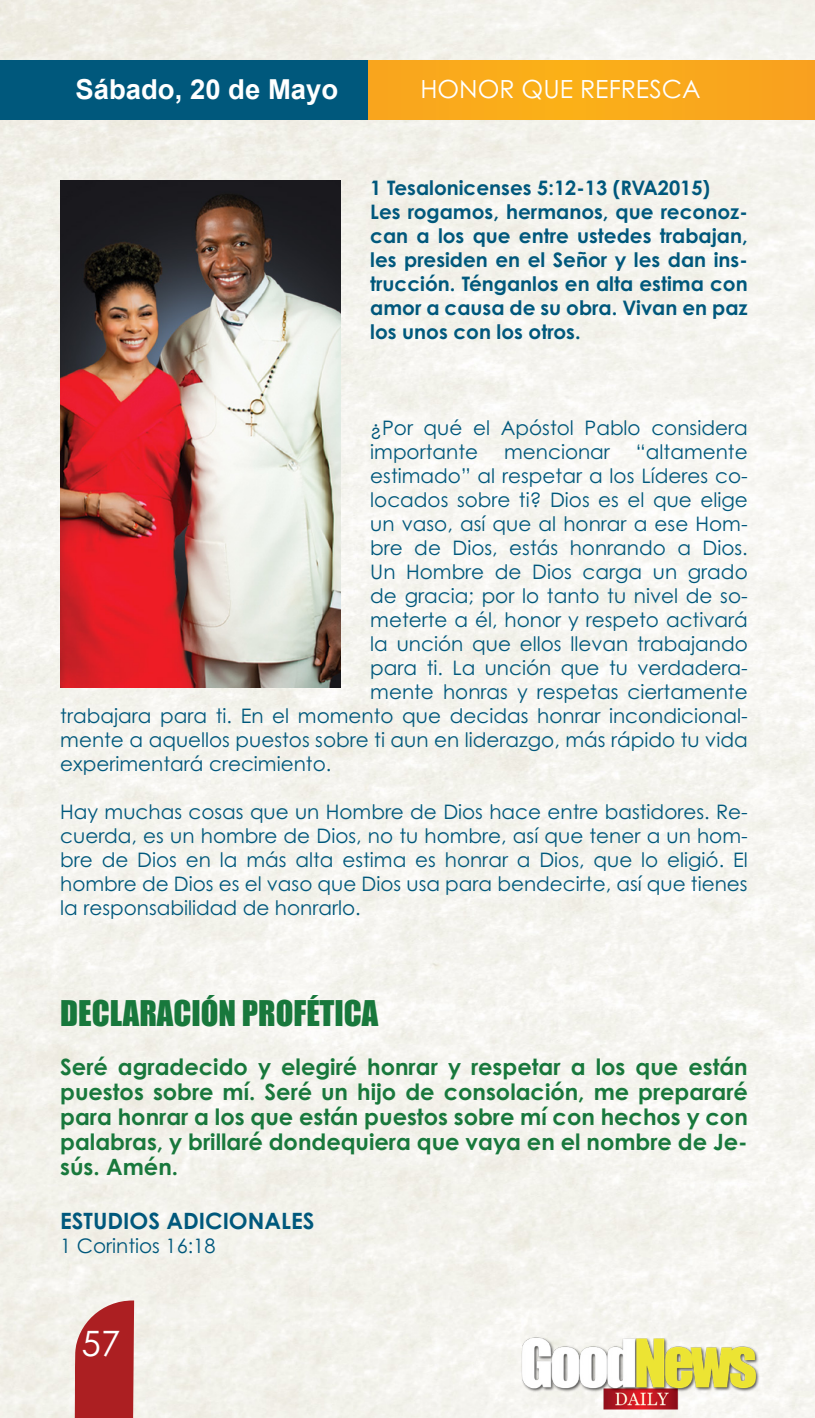
<style>
.page{position:relative;width:815px;height:1418px;background:#fff}
.page>*{position:absolute;margin:0;border:0;box-sizing:border-box;transform-origin:0 0}
.t1{font:35px "Century Gothic Pro";color:#fff}
.t2{font:32.5px "Impact";color:#18783c}
.t3{font:700 27.5px "Arial";color:#fff}
.t4{font:25px "Century Gothic Pro";color:#fff}
.t5{font:700 22.5px/25px "Century Gothic Pro";color:#18783c;text-align:justify}
.t6{font:700 22.5px "Century Gothic Pro";color:#00587c}
.t7{font:20px/24px "Century Gothic Pro";color:#00587c}
.t8{font:700 20px/24px "Century Gothic Pro";color:#00587c;text-align:justify}
</style>
<div class="page">
<img style="left:0;top:0;width:815px;height:1417px">
<div style="left:139px;top:60px;width:676px;height:60px;background:#faa91c"></div>
<div style="left:0;top:60px;width:368px;height:60px;background:#00587c"></div>
<svg style="left:73px;top:1300px;width:61px;height:117px;background:#b53c3e"></svg>
<img style="left:516px;top:1335px;width:245px;height:76px">
<img style="left:60px;top:180px;width:280px;height:507px">
<p class="t3" style="left:75px;top:71px;width:264px">Sábado, 20 de Mayo</p>
<p class="t4" style="left:420px;top:73px;width:282px">HONOR QUE REFRESCA</p>
<p class="t8" style="left:370px;top:175px;width:341px">1 Tesalonicenses 5:12-13 (RVA2015)</p>
<p class="t8" style="left:370px;top:199px;width:379px">Les rogamos, hermanos, que reconoz&shy;can a los que entre ustedes trabajan, les presiden en el Señor y les dan ins&shy;trucción. Ténganlos en alta estima con amor a causa de su obra. Vivan en paz los unos con los otros.</p>
<p class="t7" style="left:370px;top:415px;width:379px">¿Por qué el Apóstol Pablo considera importante</p>
<p class="t7" style="left:504px;top:439px;width:107px">mencionar</p>
<p class="t7" style="left:636px;top:439px;width:113px">“altamente</p>
<p class="t7" style="left:370px;top:463px;width:379px">estimado” al respetar a los Líderes co-</p>
<p class="t7" style="left:370px;top:487px;width:379px">locados sobre ti? Dios es el que elige</p>
<p class="t7" style="left:370px;top:511px;width:379px">un vaso, así que al honrar a ese Hom-</p>
<p class="t7" style="left:370px;top:535px;width:379px">bre de Dios, estás honrando a Dios.</p>
<p class="t7" style="left:370px;top:559px;width:379px">Un Hombre de Dios carga un grado</p>
<p class="t7" style="left:370px;top:583px;width:379px">de gracia; por lo tanto tu nivel de so-</p>
<p class="t7" style="left:370px;top:607px;width:379px">meterte a él, honor y respeto activará</p>
<p class="t7" style="left:370px;top:631px;width:379px">la unción que ellos llevan trabajando</p>
<p class="t7" style="left:370px;top:655px;width:379px">para ti. La unción que tu verdadera-</p>
<p class="t7" style="left:370px;top:679px;width:379px">mente honras y respetas ciertamente</p>
<p class="t7" style="left:60px;top:703px;width:689px">trabajara para ti. En el momento que decidas honrar incondicional-</p>
<p class="t7" style="left:60px;top:727px;width:689px">mente a aquellos puestos sobre ti aun en liderazgo, más rápido tu vida</p>
<p class="t7" style="left:60px;top:751px;width:273px">experimentará crecimiento.</p>
<p class="t7" style="left:60px;top:799px;width:689px;text-align:justify">Hay muchas cosas que un Hombre de Dios hace entre bastidores. Re&shy;cuerda, es un hombre de Dios, no tu hombre, así que tener a un hom&shy;bre de Dios en la más alta estima es honrar a Dios, que lo eligió. El hombre de Dios es el vaso que Dios usa para bendecirte, así que tienes la responsabilidad de honrarlo.</p>
<p class="t2" style="left:60px;top:988px;width:320px">DECLARACIÓN PROFÉTICA</p>
<p class="t5" style="left:60px;top:1054px;width:689px">Seré agradecido y elegiré honrar y respetar a los que están puestos sobre mí. Seré un hijo de consolación, me prepararé para honrar a los que están puestos sobre mí con hechos y con palabras, y brillaré dondequiera que vaya en el nombre de Je&shy;sús. Amén.</p>
<p class="t6" style="left:60px;top:1207px;width:256px">ESTUDIOS ADICIONALES</p>
<p class="t7" style="left:60px;top:1233px;width:157px">1 Corintios 16:18</p>
<h1 class="t1" style="left:82px;top:1322px;width:40px">57</h1>
</div>
